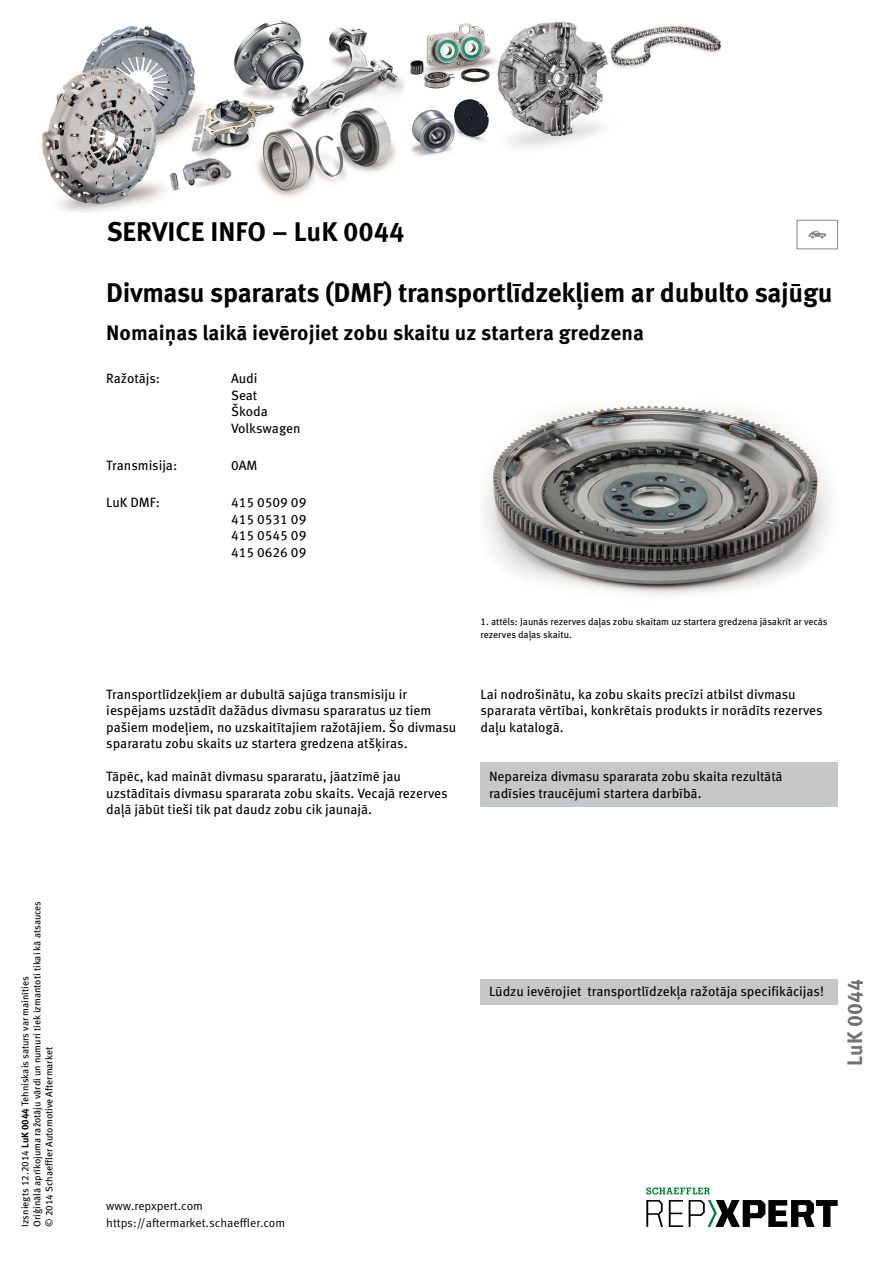
<style>
.page{position:relative;width:893px;height:1263px;background:#fff}
.page>*{position:absolute;margin:0;border:0;box-sizing:border-box;transform-origin:0 0}
.t1{font:700 27px "Meta Pro";letter-spacing:-.01em;color:#000}
.t2{font:700 21px "Meta Pro";color:#000}
.t3{font:700 21px "Meta Pro";color:#707172}
.t4{font:13.5px/16.5px "Meta Pro";letter-spacing:-.005em;color:#000}
.t5{font:12px "Meta Pro Norm";color:#000}
.t6{font:9.75px/12.8px "Meta Pro";color:#000}
.s1{font-weight:700}
</style>
<div class="page">
<div style="left:480px;top:762px;width:358px;height:44px;background:#c6c7c8"></div>
<img style="left:484px;top:405px;width:348px;height:190px">
<div style="left:480px;top:980px;width:358px;height:25px;background:#c6c7c8"></div>
<div style="left:797px;top:220px;width:41px;height:29px;border:1px solid #87888a"></div>
<svg style="left:808px;top:231px;width:18px;height:7px"></svg>
<img style="left:42px;top:20px;width:679px;height:192px">
<svg style="left:646px;top:1200px;width:17px;height:27px"></svg>
<svg style="left:669px;top:1200px;width:14px;height:27px"></svg>
<svg style="left:689px;top:1200px;width:149px;height:27px"></svg>
<svg style="left:646px;top:1187px;width:64px;height:7px"></svg>
<p class="t6" style="left:31px;top:1227px;width:327px;line-height:12px;rotate:-90deg">Oriģinālā aprīkojuma ražotāju vārdi un numuri tiek izmantoti tikai kā atsauces © 2014 Schaeffler Automotive Aftermarket</p>
<p class="t6" style="left:18px;top:1227px;width:252px;rotate:-90deg">Izsniegts 12.2014 <span class="s1">LuK 0044</span> Tehniskais saturs var mainīties</p>
<h1 class="t1" style="left:107px;top:210px;width:299px">SERVICE INFO – LuK 0044</h1>
<h1 class="t1" style="left:106px;top:272px;width:728px">Divmasu spararats (DMF) transportlīdzekļiem ar dubulto sajūgu</h1>
<h2 class="t2" style="left:106px;top:316px;width:539px">Nomaiņas laikā ievērojiet zobu skaitu uz startera gredzena</h2>
<p class="t4" style="left:106px;top:369px;width:55px">Ražotājs:</p>
<p class="t4" style="left:231px;top:369px;width:71px">Audi<br>Seat<br>Škoda<br>Volkswagen</p>
<p class="t4" style="left:106px;top:456px;width:72px">Transmisija:</p>
<p class="t4" style="left:231px;top:456px;width:28px">0AM</p>
<p class="t4" style="left:106px;top:494px;width:55px">LuK DMF:</p>
<p class="t4" style="left:231px;top:494px;width:77px;text-align:justify">415 0509 09<br>415 0531 09<br>415 0545 09<br>415 0626 09</p>
<p class="t4" style="left:106px;top:685px;width:352px">Transportlīdzekļiem ar dubultā sajūga transmisiju ir iespējams uzstādīt dažādus divmasu spararatus uz tiem pašiem modeļiem, no uzskaitītajiem ražotājiem. Šo divmasu spararatu zobu skaits uz startera gredzena atšķiras.</p>
<p class="t4" style="left:106px;top:767px;width:343px">Tāpēc, kad maināt divmasu spararatu, jāatzīmē jau uzstādītais divmasu spararata zobu skaits. Vecajā rezerves daļā jābūt tieši tik pat daudz zobu cik jaunajā.</p>
<p class="t6" style="left:480px;top:615px;width:349px">1. attēls: Jaunās rezerves daļas zobu skaitam uz startera gredzena jāsakrīt ar vecās rezerves daļas skaitu.</p>
<p class="t4" style="left:480px;top:685px;width:344px">Lai nodrošinātu, ka zobu skaits precīzi atbilst divmasu spararata vērtībai, konkrētais produkts ir norādīts rezerves daļu katalogā.</p>
<p class="t4" style="left:489px;top:767px;width:295px">Nepareiza divmasu spararata zobu skaita rezultātā radīsies traucējumi startera darbībā.</p>
<p class="t5" style="left:106px;top:1197px;width:98px">www.repxpert.com</p>
<p class="t5" style="left:106px;top:1213px;width:180px">https://aftermarket.schaeffler.com</p>
<p class="t4" style="left:489px;top:982px;width:336px">Lūdzu ievērojiet transportlīdzekļa ražotāja specifikācijas!</p>
<h2 class="t3" style="left:838px;top:1065px;width:88px;rotate:-90deg">LuK 0044</h2>
</div>
